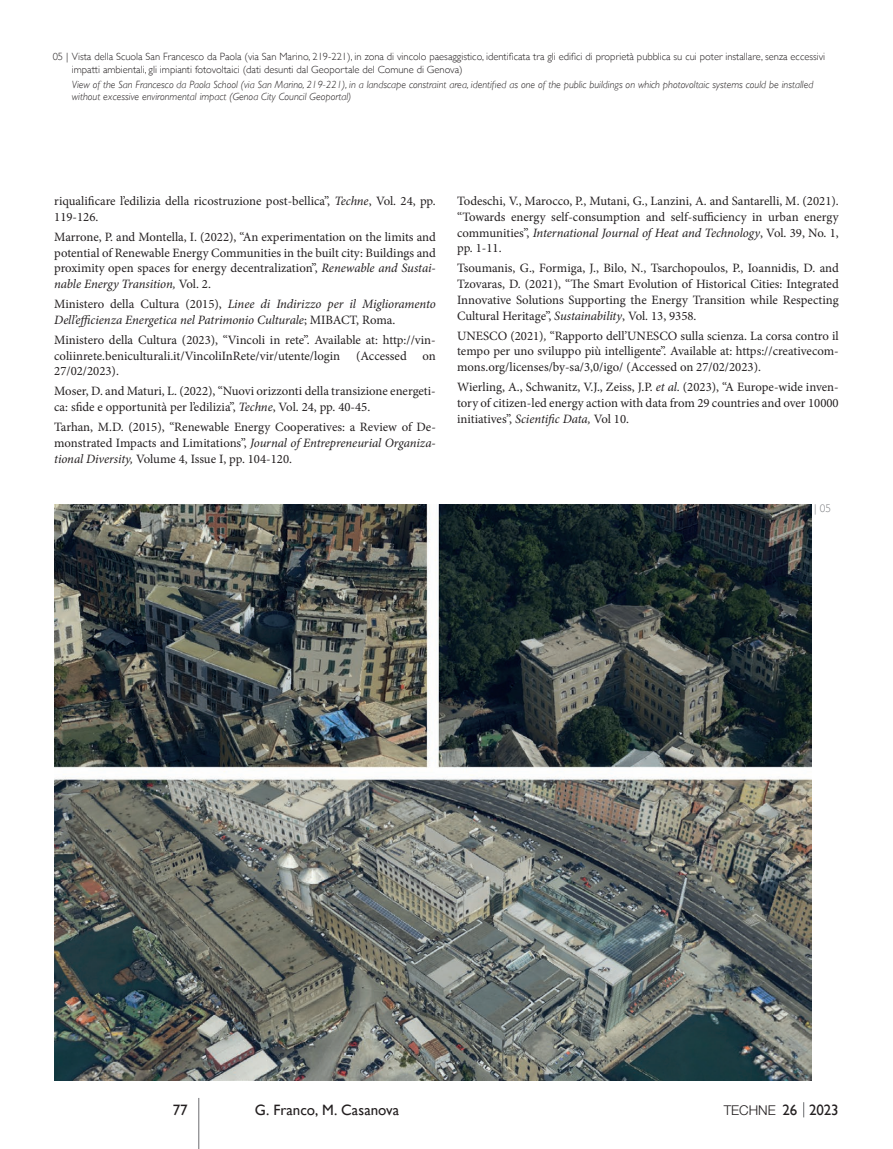
<style>
.page{position:relative;width:893px;height:1149px;background:#fff}
.page>*{position:absolute;margin:0;border:0;box-sizing:border-box;transform-origin:0 0}
.t1{font:15px "Gill Sans";color:#231f20}
.t2{font:300 13.5px "Helvetica Neue LT Std";color:#231f20}
.t3{font:12.75px/15.8px "Minion Pro";color:#231f20;text-align:justify}
.t4{font:italic 12.75px/15.8px "Minion Pro";letter-spacing:-.005em;color:#231f20}
.t5{font:300 11.25px "Gill Sans";color:#808285}
.t6{font:300 10.5px/12.8px "Gill Sans";color:#231f20}
.t7{font:italic 300 10.5px/12.8px "Gill Sans";color:#231f20}
.s1{font-style:italic}
.s2{font-style:normal}
.s3{font-family:"Gill Sans";font-weight:400;font-size:15px}
</style>
<div class="page">
<svg style="left:803px;top:1102px;width:1px;height:14px"></svg>
<hr style="left:198px;top:1097px;width:1px;height:51px;background:#6c6d70">
<img style="left:54px;top:504px;width:757px;height:576px">
<p class="t6" style="left:72px;top:50px;width:755px;text-indent:-19px">05 | Vista della Scuola San Francesco da Paola (via San Marino, 219-221), in zona di vincolo paesaggistico, identificata tra gli edifici di proprietà pubblica su cui poter installare, senza eccessivi impatti ambientali, gli impianti fotovoltaici (dati desunti dal Geoportale del Comune di Genova)</p>
<p class="t7" style="left:72px;top:78px;width:743px">View of the San Francesco da Paola School (via San Marino, 219-221), in a landscape constraint area, identified as one of the public buildings on which photovoltaic systems could be installed without excessive environmental impact (Genoa City Council Geoportal)</p>
<p class="t3" style="left:54px;top:193px;width:383px">riqualificare l’edilizia della ricostruzione post-bellica”, <span class="s1">Techne</span>, Vol. 24, pp.<br>119-126.</p>
<p class="t3" style="left:54px;top:229px;width:383px">Marrone, P. and Montella, I. (2022), “An experimentation on the limits and potential of Renewable Energy Communities in the built city: Buildings and proximity open spaces for energy decentralization”, <span class="s1">Renewable and Sustai&shy;nable Energy Transition,</span> Vol. 2.</p>
<p class="t4" style="left:54px;top:296px;width:383px"><span class="s2">Ministero della Cultura (2015),</span> Linee di Indirizzo per il Miglioramento<br>Dell’efficienza Energetica nel Patrimonio Culturale<span class="s2">; MIBACT, Roma.</span></p>
<p class="t3" style="left:54px;top:332px;width:383px">Ministero della Cultura (2023), “Vincoli in rete”. Available at: http://vin&shy;coliinrete.beniculturali.it/VincoliInRete/vir/utente/login (Accessed on 27/02/2023).</p>
<p class="t3" style="left:54px;top:383px;width:383px">Moser, D. and Maturi, L. (2022), “Nuovi orizzonti della transizione energeti&shy;ca: sfide e opportunità per l’edilizia”, <span class="s1">Techne</span>, Vol. 24, pp. 40-45.</p>
<p class="t3" style="left:54px;top:419px;width:383px">Tarhan, M.D. (2015), “Renewable Energy Cooperatives: a Review of De&shy;monstrated Impacts and Limitations”, <span class="s1">Journal of Entrepreneurial Organiza&shy;tional Diversity,</span> Volume 4, Issue I, pp. 104-120.</p>
<p class="t3" style="left:457px;top:193px;width:383px">Todeschi, V., Marocco, P., Mutani, G., Lanzini, A. and Santarelli, M. (2021). “Towards energy self-consumption and self-sufficiency in urban energy communities”, <span class="s1">International Journal of Heat and Technology</span>, Vol. 39, No. 1, pp. 1-11.</p>
<p class="t3" style="left:457px;top:260px;width:383px">Tsoumanis, G., Formiga, J., Bilo, N., Tsarchopoulos, P., Ioannidis, D. and Tzovaras, D. (2021), “The Smart Evolution of Historical Cities: Integrated Innovative Solutions Supporting the Energy Transition while Respecting Cultural Heritage”, <span class="s1">Sustainability</span>, Vol. 13, 9358.</p>
<p class="t3" style="left:457px;top:327px;width:383px">UNESCO (2021)<span class="s1">,</span> “Rapporto dell’UNESCO sulla scienza. La corsa contro il tempo per uno sviluppo più intelligente”. Available at: https://creativecom&shy;mons.org/licenses/by-sa/3,0/igo/ (Accessed on 27/02/2023).</p>
<p class="t3" style="left:457px;top:379px;width:383px">Wierling, A., Schwanitz, V.J., Zeiss, J.P. <span class="s1">et al</span>. (2023), “A Europe-wide inven&shy;tory of citizen-led energy action with data from 29 countries and over 10000 initiatives”, <span class="s1">Scientific Data,</span> Vol 10.</p>
<p class="t5" style="left:814px;top:499px;width:18px">| 05</p>
<p class="t1" style="left:173px;top:1100px;width:16px">77</p>
<p class="t1" style="left:255px;top:1100px;width:146px">G. Franco, M. Casanova</p>
<p class="t2" style="left:724px;top:1101px;width:117px">TECHNE <span class="s3">26 2023</span></p>
</div>
